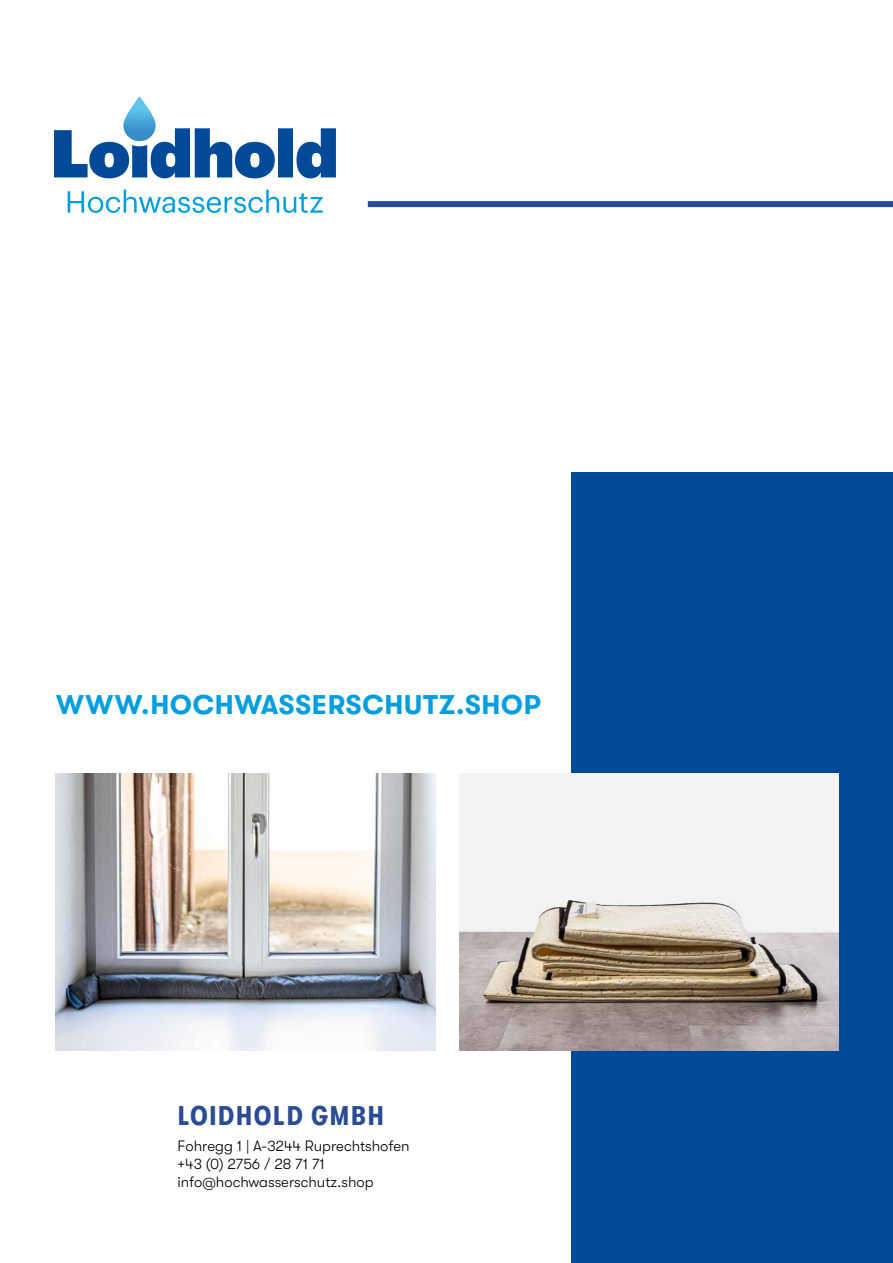
<style>
.page{position:relative;width:893px;height:1263px;background:#fff}
.page>*{position:absolute;margin:0;border:0;box-sizing:border-box;transform-origin:0 0}
.t1{font:700 27px "GT Walsheim Pro";letter-spacing:.03em;color:#009ee0}
.t2{font:700 condensed 27px "GT Walsheim Pro";letter-spacing:.07em;color:#2b4b95}
.t3{font:300 15px/18px "GT Walsheim Pro";color:#000}
</style>
<div class="page">
<div style="left:572px;top:472px;width:321px;height:791px;background:#004a99"></div>
<svg style="left:68px;top:190px;width:255px;height:23px"></svg>
<svg style="left:54px;top:128px;width:282px;height:50px"></svg>
<svg style="left:123px;top:96px;width:33px;height:45px"></svg>
<div style="left:368px;top:201px;width:525px;height:6px;background:#2b4b95"></div>
<img style="left:56px;top:774px;width:379px;height:276px">
<img style="left:460px;top:774px;width:379px;height:276px">
<h1 class="t1" style="left:56px;top:690px;width:486px">WWW.HOCHWASSERSCHUTZ.SHOP</h1>
<h1 class="t2" style="left:178px;top:1100px;width:208px">LOIDHOLD GMBH</h1>
<p class="t3" style="left:178px;top:1137px;width:233px">Fohregg 1 | A-3244 Ruprechtshofen +43 (0) 2756 / 28 71 71 info@hochwasserschutz.shop</p>
</div>
